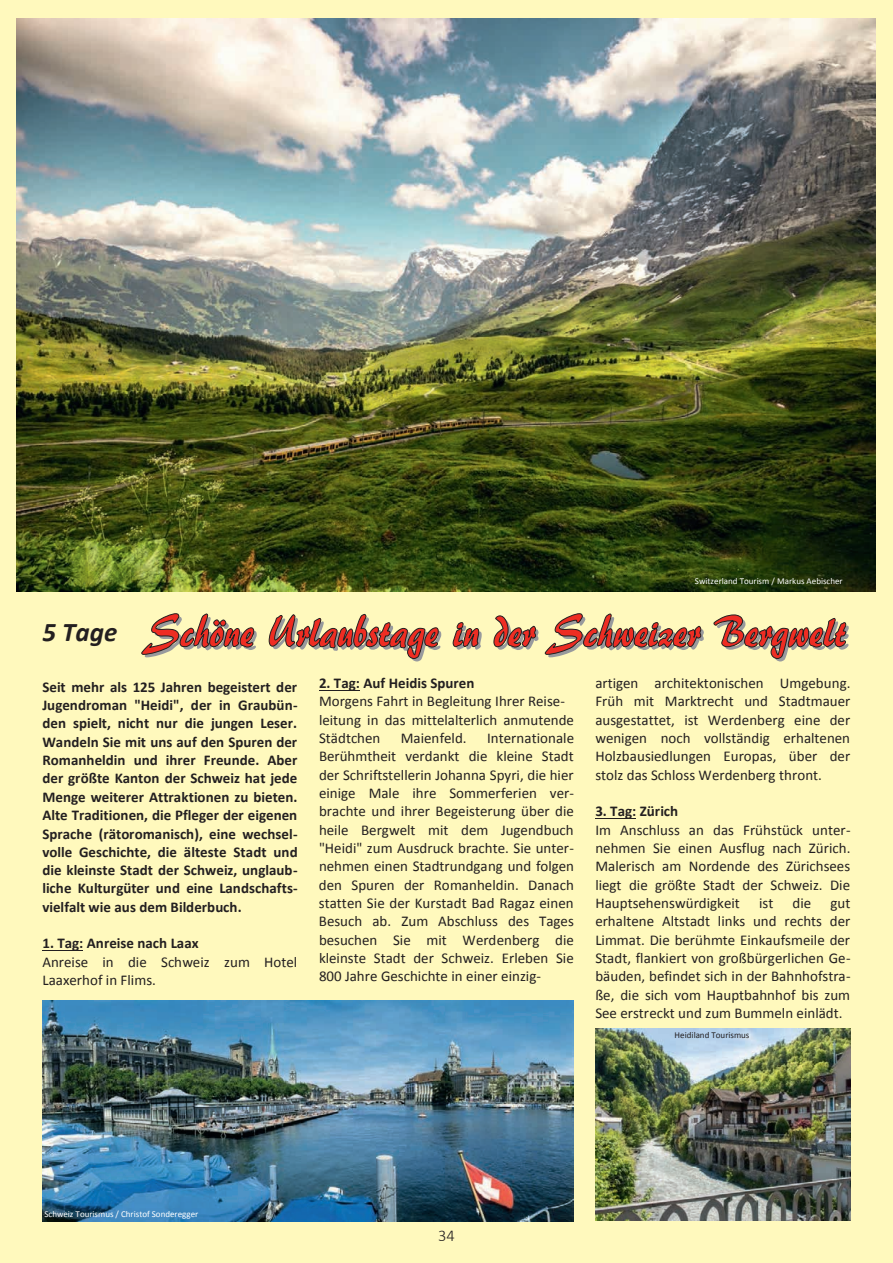
<style>
.page{position:relative;width:893px;height:1263px;background:#fff9bd}
.page>*{position:absolute;margin:0;border:0;box-sizing:border-box;transform-origin:0 0}
.t1{font:italic 700 27px "Calibri";color:#231f20}
.t2{font:300 16.5px "Calibri";color:#231f20}
.t3{font:15px/18.3px "Calibri";color:#231f20;text-align:justify}
.t4{font:700 15px/18.3px "Calibri";color:#231f20;text-align:justify}
.t5{font:9px "Calibri";color:#fff}
.t6{font:9px "Calibri";letter-spacing:-.005em;color:#231f20}
</style>
<div class="page">
<img style="left:16px;top:18px;width:859px;height:574px">
<svg style="left:141px;top:613px;width:116px;height:44px"></svg>
<svg style="left:268px;top:613px;width:173px;height:48px"></svg>
<svg style="left:452px;top:622px;width:30px;height:28px"></svg>
<svg style="left:493px;top:613px;width:211px;height:44px"></svg>
<svg style="left:713px;top:614px;width:136px;height:47px"></svg>
<img style="left:42px;top:1001px;width:532px;height:221px">
<img style="left:595px;top:1029px;width:256px;height:191px">
<hr style="left:42px;top:950px;width:41px;height:1px;background:#231f20">
<hr style="left:319px;top:690px;width:41px;height:1px;background:#231f20">
<hr style="left:595px;top:818px;width:41px;height:1px;background:#231f20">
<h1 class="t1" style="left:42px;top:615px;width:76px">5 Tage</h1>
<p class="t4" style="left:42px;top:678px;width:257px">Seit mehr als 125 Jahren begeistert der Jugendroman "Heidi", der in Graubün&shy;den spielt, nicht nur die jungen Leser.<br>Wandeln Sie mit uns auf den Spuren der Romanheldin und ihrer Freunde. Aber der größte Kanton der Schweiz hat jede Menge weiterer Attraktionen zu bieten.<br>Alte Traditionen, die Pfleger der eigenen Sprache (rätoromanisch), eine wechsel&shy;volle Geschichte, die älteste Stadt und die kleinste Stadt der Schweiz, unglaub&shy;liche Kulturgüter und eine Landschafts&shy;vielfalt wie aus dem Bilderbuch.</p>
<p class="t4" style="left:42px;top:934px;width:158px">1. Tag: Anreise nach Laax</p>
<p class="t3" style="left:42px;top:953px;width:256px">Anreise in die Schweiz zum Hotel<br>Laaxerhof in Flims.</p>
<p class="t5" style="left:695px;top:575px;width:149px">Switzerland Tourism / Markus Aebischer</p>
<p class="t4" style="left:319px;top:674px;width:157px">2. Tag: Auf Heidis Spuren</p>
<p class="t3" style="left:319px;top:692px;width:256px;text-align:left">Morgens Fahrt in Begleitung Ihrer Reise&shy;leitung in das mittelalterlich anmutende<br>Städtchen</p>
<p class="t3" style="left:401px;top:729px;width:67px">Maienfeld.</p>
<p class="t3" style="left:319px;top:729px;width:257px;text-indent:168px">Internationale Berühmtheit verdankt die kleine Stadt der Schriftstellerin Johanna Spyri, die hier einige Male ihre Sommerferien ver&shy;brachte und ihrer Begeisterung über die heile Bergwelt mit dem Jugendbuch "Heidi" zum Ausdruck brachte. Sie unter&shy;nehmen einen Stadtrundgang und folgen den Spuren der Romanheldin. Danach statten Sie der Kurstadt Bad Ragaz einen Besuch ab. Zum Abschluss des Tages besuchen Sie mit Werdenberg die kleinste Stadt der Schweiz. Erleben Sie 800 Jahre Geschichte in einer einzig-</p>
<p class="t3" style="left:595px;top:674px;width:257px">artigen architektonischen Umgebung.<br>Früh mit Marktrecht und Stadtmauer ausgestattet, ist Werdenberg eine der wenigen noch vollständig erhaltenen Holzbausiedlungen Europas, über der stolz das Schloss Werdenberg thront.</p>
<p class="t4" style="left:595px;top:802px;width:84px">3. Tag: Zürich</p>
<p class="t3" style="left:595px;top:821px;width:257px">Im Anschluss an das Frühstück unter&shy;nehmen Sie einen Ausflug nach Zürich.<br>Malerisch am Nordende des Zürichsees liegt die größte Stadt der Schweiz. Die Hauptsehenswürdigkeit</p>
<p class="t3" style="left:759px;top:894px;width:16px">ist</p>
<p class="t3" style="left:793px;top:894px;width:20px">die</p>
<p class="t3" style="left:595px;top:894px;width:257px;text-indent:235px">gut erhaltene Altstadt links und rechts der Limmat. Die berühmte Einkaufsmeile der Stadt, flankiert von großbürgerlichen Ge&shy;bäuden, befindet sich in der Bahnhofstra&shy;ße, die sich vom Hauptbahnhof bis zum See erstreckt und zum Bummeln einlädt.</p>
<p class="t6" style="left:675px;top:1029px;width:76px">Heidiland Tourismus</p>
<p class="t5" style="left:44px;top:1209px;width:156px">Schweiz Tourismus / Christof Sonderegger</p>
<p class="t2" style="left:438px;top:1225px;width:18px">34</p>
<p class="t3" style="left:439px;top:1231px;width:17px">34</p>
</div>
